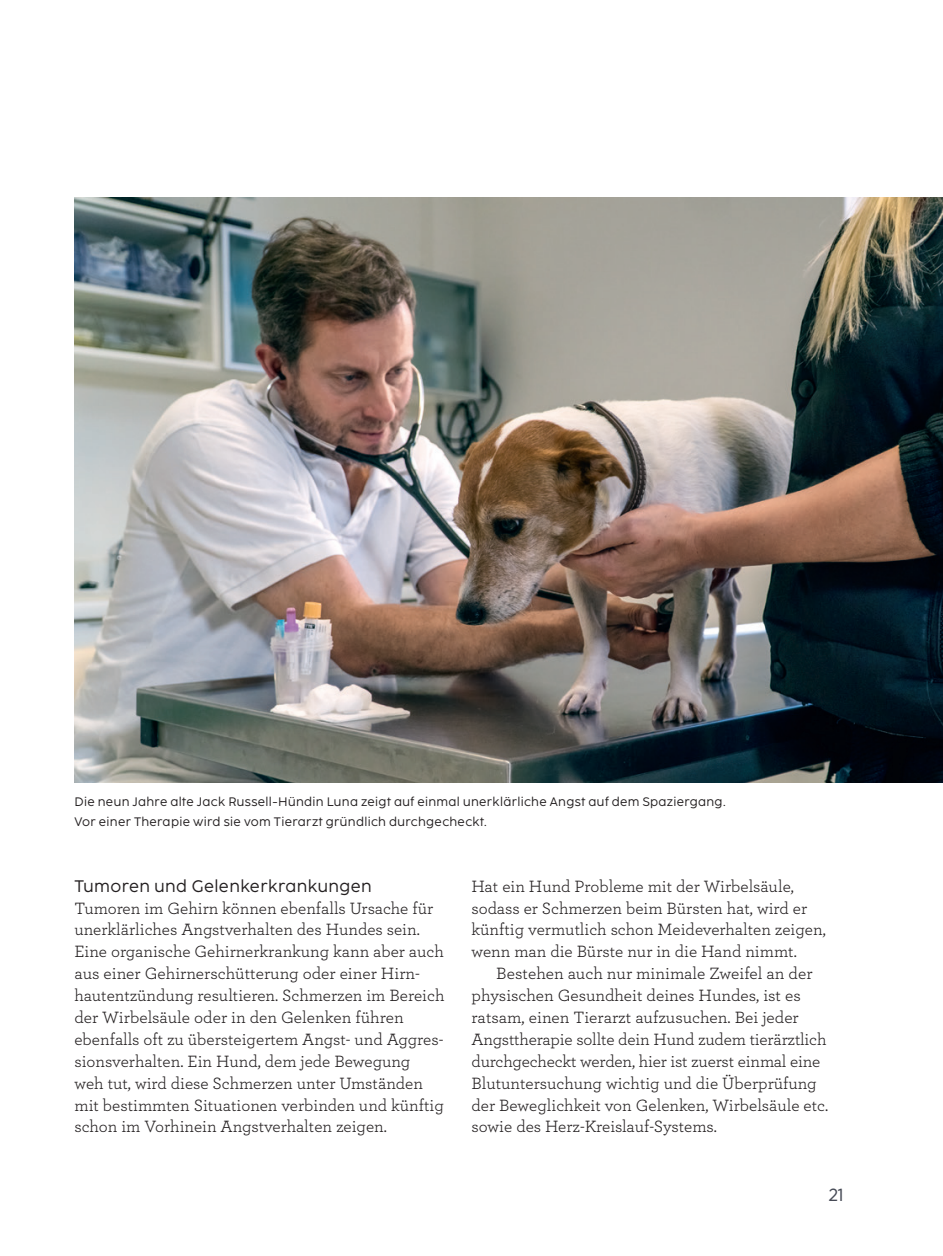
<style>
.page{position:relative;width:943px;height:1256px;background:#fff}
.page>*{position:absolute;margin:0;border:0;box-sizing:border-box;transform-origin:0 0}
.t1{font:17.5px "Coco Sharp L";color:#464a55}
.t2{font:17.15px/21.9px "Archer";color:#231f20}
.t3{font:16.62px "Coco Sharp L";letter-spacing:.025em;color:#231f20}
.t4{font:12.25px/19.2px "Coco Sharp L";letter-spacing:.025em;color:#231f20}
</style>
<div class="page">
<img style="left:74px;top:198px;width:869px;height:584px">
<p class="t4" style="left:74px;top:792px;width:652px">Die neun Jahre alte Jack Russell-Hündin Luna zeigt auf einmal unerklärliche Angst auf dem Spaziergang.<br>Vor einer Therapie wird sie vom Tierarzt gründlich durchgecheckt.</p>
<p class="t3" style="left:74px;top:875px;width:299px">Tumoren und Gelenkerkrankungen</p>
<p class="t2" style="left:74px;top:895px;width:371px">Tumoren im Gehirn können ebenfalls Ursache für unerklärliches Angstverhalten des Hundes sein.<br>Eine organische Gehirnerkrankung kann aber auch aus einer Gehirnerschütterung oder einer Hirn&shy;hautentzündung resultieren. Schmerzen im Bereich der Wirbelsäule oder in den Gelenken führen ebenfalls oft zu übersteigertem Angst- und Aggres&shy;sionsverhalten. Ein Hund, dem jede Bewegung<br>weh tut, wird diese Schmerzen unter Umständen mit bestimmten Situationen verbinden und künftig schon im Vorhinein Angstverhalten zeigen.</p>
<p class="t2" style="left:471px;top:874px;width:356px">Hat ein Hund Probleme mit der Wirbelsäule, sodass er Schmerzen beim Bürsten hat, wird er künftig vermutlich schon Meideverhalten zeigen, wenn man die Bürste nur in die Hand nimmt.</p>
<p class="t2" style="left:471px;top:961px;width:358px;text-indent:25px">Bestehen auch nur minimale Zweifel an der physischen Gesundheit deines Hundes, ist es ratsam, einen Tierarzt aufzusuchen. Bei jeder Angsttherapie sollte dein Hund zudem tierärztlich durchgecheckt werden, hier ist zuerst einmal eine Blutuntersuchung wichtig und die Überprüfung der Beweglichkeit von Gelenken, Wirbelsäule etc. sowie des Herz-Kreislauf-Systems.</p>
<p class="t1" style="left:829px;top:1184px;width:16px">21</p>
</div>
